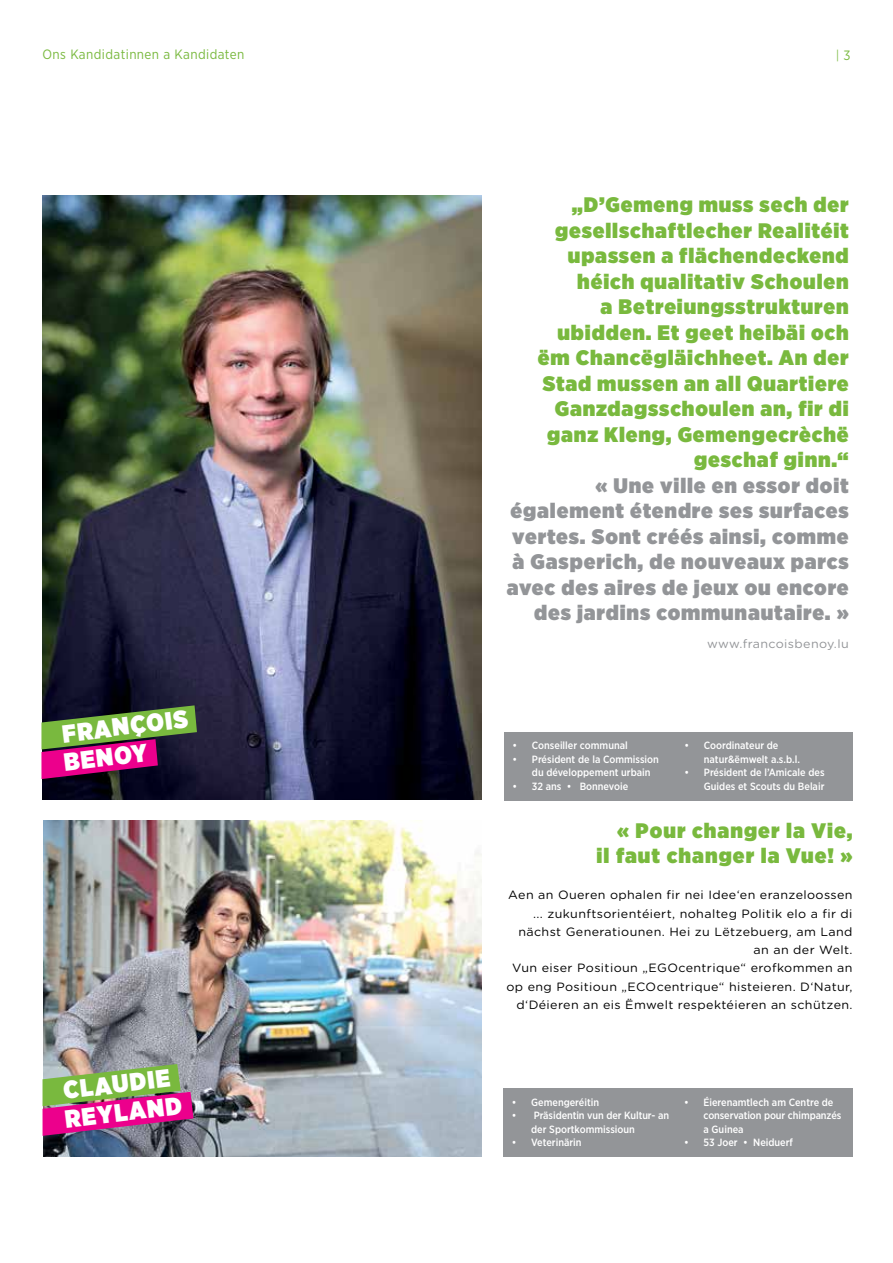
<style>
.page{position:relative;width:893px;height:1263px;background:#fff}
.page>*{position:absolute;margin:0;border:0;box-sizing:border-box;transform-origin:0 0}
.t1{font:900 25.05px/28.7px "Gotham Narrow";color:#fff}
.t2{font:900 21px/25.5px "Gotham Narrow";letter-spacing:.04em;color:#79b93e;text-align:right;scale:1.04 1}
.t3{font:900 21px/25.5px "Gotham Narrow";letter-spacing:.04em;color:#939598;text-align:right;scale:1.04 1}
.t4{font:13.5px "Gotham Narrow";letter-spacing:.03em;color:#79b93e}
.t5{font:condensed 13.5px "Gotham HTF";color:#79b93e}
.t6{font:12px/18.3px "Gotham Rounded";letter-spacing:.03em;color:#000;text-align:right;scale:1.04 1}
.t7{font:12px "Gotham Rounded";letter-spacing:.03em;color:#939598;scale:1.04 1}
.t8{font:500 10.5px/13.5px "Gotham Narrow";color:#fff}
.s1{font-family:"Gotham Narrow";font-stretch:normal}
</style>
<div class="page">
<img style="left:43px;top:821px;width:439px;height:336px">
<img style="left:43px;top:196px;width:439px;height:603px">
<div style="left:503px;top:1089px;width:350px;height:68px;background:#939598"></div>
<div style="left:504px;top:732px;width:349px;height:68px;background:#939598"></div>
<svg style="left:41px;top:705px;width:156px;height:74px;background:#724a4b"></svg>
<img style="left:43px;top:1064px;width:150px;height:72px">
<p class="t4" style="left:43px;top:46px;width:203px">Ons Kandidatinnen a Kandidaten</p>
<h1 class="t1" style="left:59px;top:719px;width:130px;rotate:-7deg">FRANÇOIS<br>BENOY</h1>
<h1 class="t1" style="left:60px;top:1076px;width:119px;rotate:-7deg">CLAUDIE<br>REYLAND</h1>
<p class="t5" style="left:836px;top:48px;width:16px">| <span class="s1">3</span></p>
<p class="t2" style="left:538px;top:192px;width:300px">„D’Gemeng muss sech der gesellschaftlecher Realitéit upassen a flächendeckend héich qualitativ Schoulen<br>a Betreiungsstrukturen ubidden. Et geet heibäi och ëm Chancëgläichheet. An der<br>Stad mussen an all Quartiere<br>Ganzdagsschoulen an, fir di ganz Kleng, Gemengecrèchë geschaf ginn.“</p>
<h2 class="t3" style="left:507px;top:472px;width:330px">« Une ville en essor doit également étendre ses surfaces vertes. Sont créés ainsi, comme à Gasperich, de nouveaux parcs avec des aires de jeux ou encore des jardins communautaire. »</h2>
<p class="t7" style="left:707px;top:635px;width:138px">www.francoisbenoy.lu</p>
<p class="t8" style="left:512px;top:739px;width:117px">• Conseiller communal</p>
<p class="t8" style="left:532px;top:752px;width:129px;text-indent:-19px">• Président de la Commission du développement urbain</p>
<p class="t8" style="left:512px;top:779px;width:117px">• 32 ans • Bonnevoie</p>
<p class="t8" style="left:704px;top:739px;width:98px;text-indent:-19px">• Coordinateur de natur&amp;ëmwelt a.s.b.l.</p>
<p class="t8" style="left:684px;top:766px;width:142px;text-align:right">• Président de l’Amicale des<br>Guides et Scouts du Belair</p>
<h2 class="t2" style="left:597px;top:817px;width:248px">« Pour changer la Vie,<br>il faut changer la Vue! »</h2>
<p class="t6" style="left:506px;top:885px;width:334px">Aen an Oueren ophalen fir nei Idee‘en eranzeloossen ... zukunftsorientéiert, nohalteg Politik elo a fir di nächst Generatiounen. Hei zu Lëtzebuerg, am Land an an der Welt.<br>Vun eiser Positioun „EGOcentrique“ erofkommen an op eng Positioun „ECOcentrique“ histeieren. D‘Natur, d‘Déieren an eis Ëmwelt respektéieren an schützen.</p>
<p class="t8" style="left:512px;top:1095px;width:89px">• Gemengeréitin</p>
<p class="t8" style="left:531px;top:1108px;width:139px;text-indent:-19px">• Präsidentin vun der Kultur- an der Sportkommissioun</p>
<p class="t8" style="left:512px;top:1135px;width:71px">• Veterinärin</p>
<p class="t8" style="left:703px;top:1095px;width:139px;text-indent:-19px">• Éierenamtlech am Centre de conservation pour chimpanzés a Guinea</p>
<p class="t8" style="left:684px;top:1135px;width:111px">• 53 Joer • Neiduerf</p>
</div>
